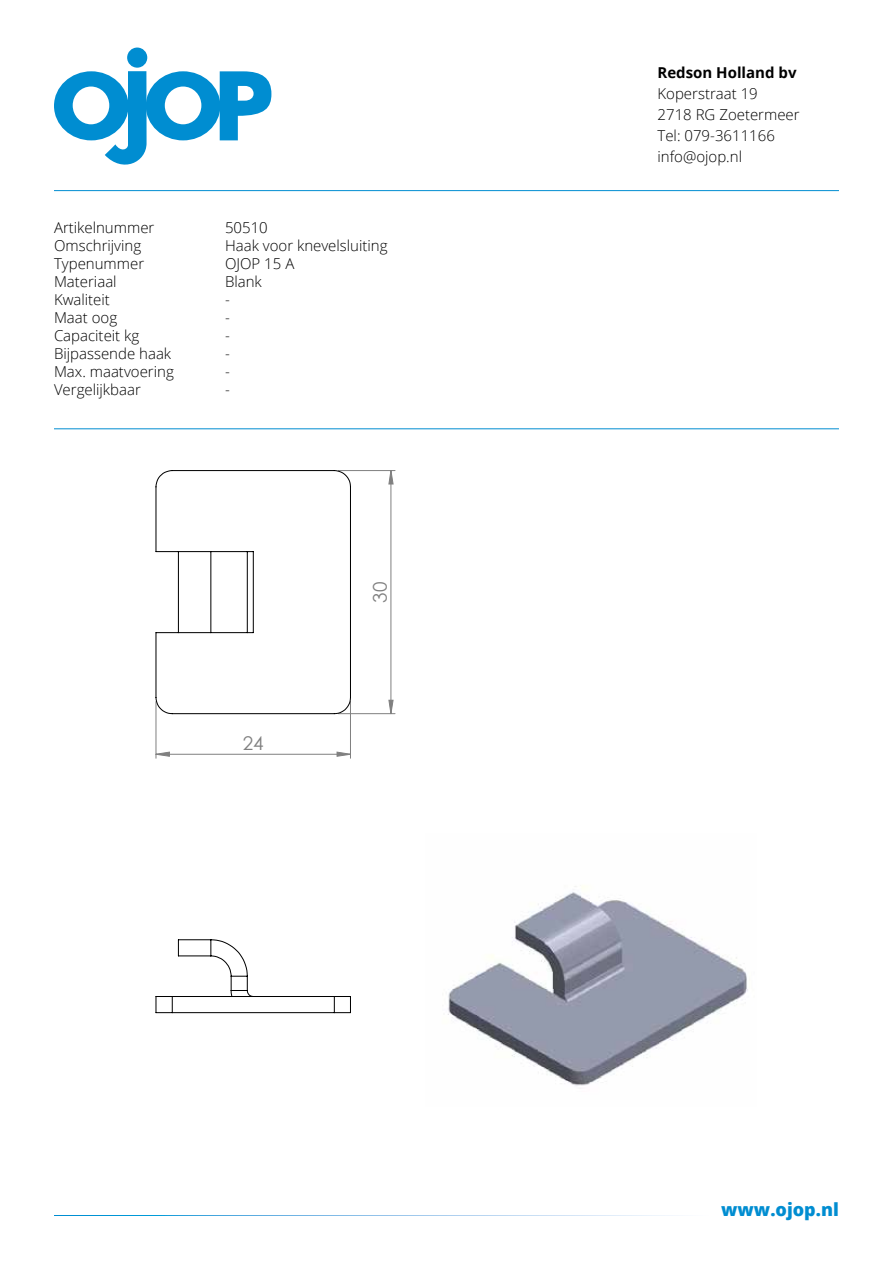
<style>
.page{position:relative;width:893px;height:1263px;background:#fff}
.page>*{position:absolute;margin:0;border:0;box-sizing:border-box;transform-origin:0 0}
.t1{font:18.9px "Century Gothic";color:#808080}
.t2{font:18.9px "Century Gothic";color:#000}
.t3{font:800 18px "Open Sans";color:#008dd1}
.t4{font:300 15px/21px "Open Sans";color:#000}
.t5{font:700 15px "Open Sans";color:#000}
</style>
<div class="page">
<hr style="left:54px;top:190px;width:785px;height:1px;background:#008dd1">
<div style="left:127px;top:48px;width:20px;height:20px;background:#008dd1;border-radius:50%"></div>
<svg style="left:54px;top:71px;width:217px;height:94px"></svg>
<hr style="left:54px;top:428px;width:785px;height:1px;background:#008dd1">
<img style="left:448px;top:886px;width:300px;height:200px">
<hr style="left:137px;top:1262px;width:619px;height:1px;background:#c0c0c0">
<hr style="left:822px;top:447px;width:1px;height:668px;background:#c0c0c0">
<hr style="left:137px;top:447px;width:619px;height:1px;background:#c0c0c0">
<hr style="left:801px;top:447px;width:1px;height:668px;background:#c0c0c0">
<hr style="left:137px;top:447px;width:1px;height:668px;background:#c0c0c0">
<hr style="left:156px;top:701px;width:1px;height:57px;background:#808080">
<hr style="left:350px;top:701px;width:1px;height:57px;background:#808080">
<hr style="left:338px;top:713px;width:57px;height:1px;background:#808080">
<hr style="left:338px;top:470px;width:57px;height:1px;background:#808080">
<svg style="left:155px;top:751px;width:195px;height:6px"></svg>
<svg style="left:388px;top:471px;width:6px;height:243px"></svg>
<svg style="left:155px;top:470px;width:197px;height:245px"></svg>
<svg style="left:155px;top:939px;width:196px;height:75px"></svg>
<p class="t4" style="left:54px;top:216px;width:102px">Artikelnummer</p>
<p class="t4" style="left:225px;top:216px;width:44px">50510</p>
<p class="t4" style="left:54px;top:234px;width:89px">Omschrijving</p>
<p class="t4" style="left:225px;top:234px;width:164px">Haak voor knevelsluiting</p>
<p class="t4" style="left:54px;top:252px;width:92px">Typenummer</p>
<p class="t4" style="left:225px;top:252px;width:71px">OJOP 15 A</p>
<p class="t4" style="left:54px;top:270px;width:64px">Materiaal</p>
<p class="t4" style="left:225px;top:270px;width:38px">Blank</p>
<p class="t4" style="left:54px;top:288px;width:57px">Kwaliteit</p>
<p class="t4" style="left:225px;top:288px;width:6px">-</p>
<p class="t4" style="left:54px;top:306px;width:65px">Maat oog</p>
<p class="t4" style="left:225px;top:306px;width:6px">-</p>
<p class="t4" style="left:54px;top:324px;width:87px">Capaciteit kg</p>
<p class="t4" style="left:225px;top:324px;width:6px">-</p>
<p class="t4" style="left:54px;top:342px;width:119px">Bijpassende haak</p>
<p class="t4" style="left:225px;top:342px;width:6px">-</p>
<p class="t4" style="left:54px;top:360px;width:121px">Max. maatvoering</p>
<p class="t4" style="left:225px;top:360px;width:6px">-</p>
<p class="t4" style="left:54px;top:378px;width:88px">Vergelijkbaar</p>
<p class="t4" style="left:225px;top:378px;width:6px">-</p>
<p class="t2" style="left:109px;top:351px;width:12px">4</p>
<p class="t1" style="left:243px;top:730px;width:22px">24</p>
<p class="t1" style="left:367px;top:602px;width:22px;rotate:-90deg">30</p>
<p class="t5" style="left:657px;top:62px;width:141px">Redson Holland bv</p>
<p class="t4" style="left:657px;top:83px;width:144px">Koperstraat 19<br>2718 RG Zoetermeer<br>Tel: 079-3611166 info@ojop.nl</p>
<p class="t3" style="left:721px;top:1195px;width:119px">www.ojop.nl</p>
</div>
